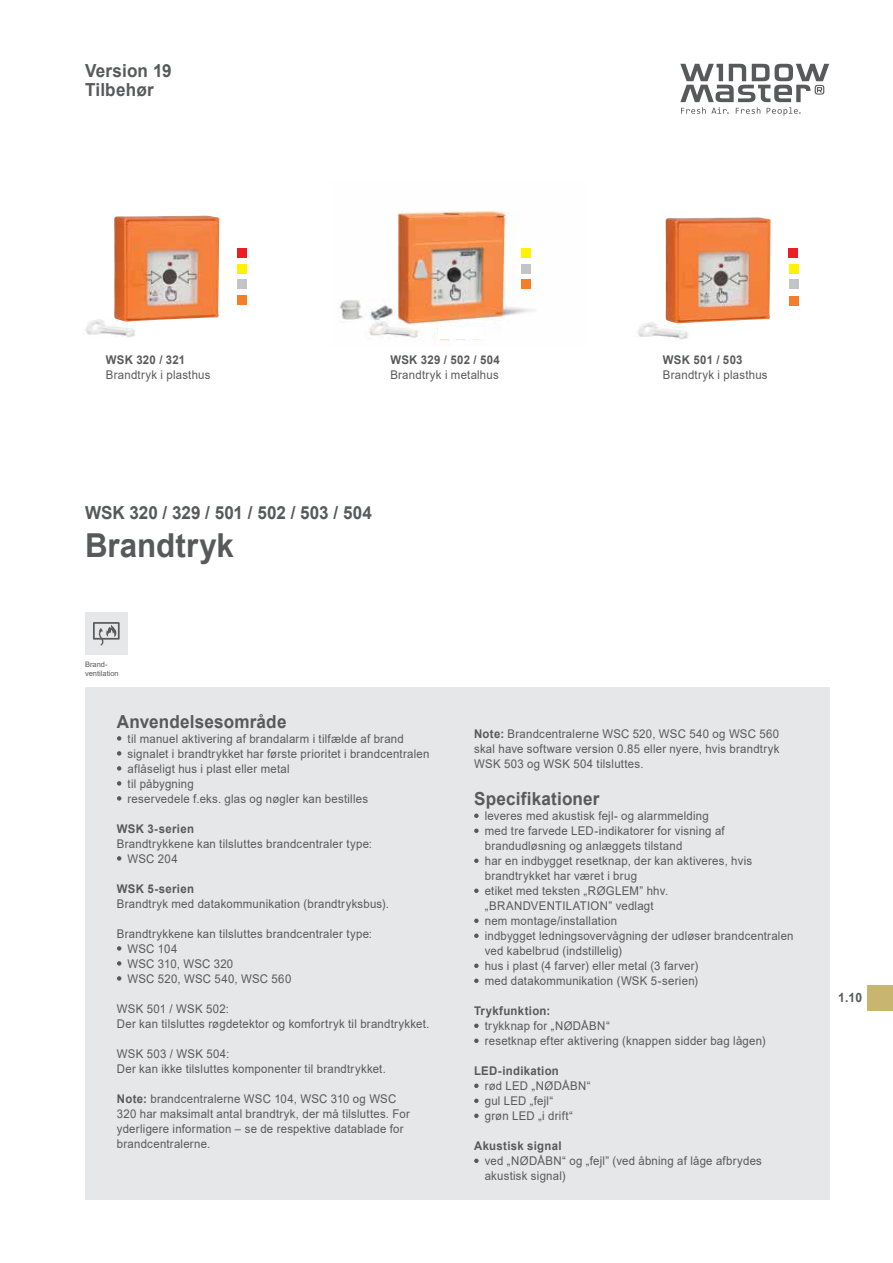
<style>
.page{position:relative;width:893px;height:1263px;background:#fff}
.page>*{position:absolute;margin:0;border:0;box-sizing:border-box;transform-origin:0 0}
.t1{font:700 33px "Arial";color:#58595b;scale:.95 1}
.t2{font:700 18px/18.8px "Arial";letter-spacing:.01em;color:#58595b;scale:.95 1}
.t3{font:700 12.75px "Arial";color:#58595b;scale:.95 1}
.t4{font:12px/15px "Arial";letter-spacing:.02em;color:#58595b;scale:.95 1}
.t5{font:700 12px "Arial";letter-spacing:.025em;color:#58595b;scale:.95 1}
.t6{font:7.5px/9px "Arial";color:#58595b}
.s1{font-weight:700}
</style>
<div class="page">
<svg style="left:680px;top:64px;width:149px;height:52px"></svg>
<div style="left:85px;top:687px;width:744px;height:512px;background:#e6e7e8"></div>
<div style="left:867px;top:985px;width:26px;height:25px;background:#c7b570"></div>
<svg style="left:117px;top:736px;width:4px;height:5px"></svg>
<svg style="left:117px;top:751px;width:4px;height:5px"></svg>
<svg style="left:117px;top:766px;width:4px;height:5px"></svg>
<svg style="left:117px;top:781px;width:4px;height:5px"></svg>
<svg style="left:117px;top:796px;width:4px;height:5px"></svg>
<svg style="left:117px;top:856px;width:4px;height:5px"></svg>
<svg style="left:117px;top:946px;width:4px;height:5px"></svg>
<svg style="left:117px;top:961px;width:4px;height:5px"></svg>
<svg style="left:117px;top:976px;width:4px;height:5px"></svg>
<svg style="left:474px;top:813px;width:5px;height:5px"></svg>
<svg style="left:474px;top:828px;width:5px;height:5px"></svg>
<svg style="left:474px;top:858px;width:5px;height:5px"></svg>
<svg style="left:474px;top:888px;width:5px;height:5px"></svg>
<svg style="left:474px;top:918px;width:5px;height:5px"></svg>
<svg style="left:474px;top:933px;width:5px;height:5px"></svg>
<svg style="left:474px;top:963px;width:5px;height:5px"></svg>
<svg style="left:474px;top:978px;width:5px;height:5px"></svg>
<svg style="left:474px;top:1023px;width:5px;height:5px"></svg>
<svg style="left:474px;top:1038px;width:5px;height:5px"></svg>
<svg style="left:474px;top:1083px;width:5px;height:5px"></svg>
<svg style="left:474px;top:1098px;width:5px;height:5px"></svg>
<svg style="left:474px;top:1113px;width:5px;height:5px"></svg>
<svg style="left:474px;top:1158px;width:5px;height:5px"></svg>
<div style="left:85px;top:612px;width:43px;height:43px;background:#e6e7e8"></div>
<svg style="left:93px;top:622px;width:27px;height:23px"></svg>
<img style="left:85px;top:319px;width:50px;height:19px">
<div style="left:119px;top:318px;width:19px;height:5px;background:#fff"></div>
<img style="left:637px;top:322px;width:51px;height:18px">
<svg style="left:672px;top:323px;width:16px;height:2px"></svg>
<img style="left:114px;top:216px;width:106px;height:106px">
<img style="left:339px;top:211px;width:197px;height:136px">
<div style="left:237px;top:248px;width:9px;height:10px;background:#ed1d24"></div>
<div style="left:788px;top:248px;width:10px;height:10px;background:#ed1d24"></div>
<div style="left:237px;top:264px;width:10px;height:9px;background:#fff200"></div>
<div style="left:789px;top:264px;width:9px;height:9px;background:#fff200"></div>
<div style="left:521px;top:248px;width:9px;height:10px;background:#fff200"></div>
<div style="left:237px;top:280px;width:10px;height:9px;background:#c2c4c6"></div>
<div style="left:789px;top:280px;width:9px;height:9px;background:#c2c4c6"></div>
<div style="left:521px;top:264px;width:9px;height:9px;background:#c2c4c6"></div>
<div style="left:237px;top:295px;width:10px;height:10px;background:#f57e2b"></div>
<div style="left:789px;top:296px;width:9px;height:9px;background:#f57e2b"></div>
<div style="left:521px;top:280px;width:9px;height:9px;background:#f57e2b"></div>
<img style="left:665px;top:217px;width:106px;height:106px">
<div style="left:438px;top:327px;width:45px;height:12px;background:#fff"></div>
<h2 class="t2" style="left:85px;top:61px;width:93px">Version 19<br>Tilbehør</h2>
<p class="t5" style="left:106px;top:351px;width:85px">WSK 320 / 321</p>
<p class="t4" style="left:106px;top:367px;width:112px">Brandtryk i plasthus</p>
<p class="t5" style="left:390px;top:351px;width:117px">WSK 329 / 502 / 504</p>
<p class="t4" style="left:390px;top:367px;width:116px">Brandtryk i metalhus</p>
<p class="t5" style="left:663px;top:351px;width:85px">WSK 501 / 503</p>
<p class="t4" style="left:663px;top:367px;width:112px">Brandtryk i plasthus</p>
<h2 class="t2" style="left:85px;top:504px;width:303px">WSK 320 / 329 / 501 / 502 / 503 / 504</h2>
<h1 class="t1" style="left:85px;top:522px;width:158px">Brandtryk</h1>
<p class="t6" style="left:85px;top:660px;width:35px">Brand&shy;ventilation</p>
<h2 class="t2" style="left:117px;top:712px;width:180px">Anvendelsesområde</h2>
<p class="t4" style="left:128px;top:731px;width:319px">til manuel aktivering af brandalarm i tilfælde af brand signalet i brandtrykket har første prioritet i brandcentralen aflåseligt hus i plast eller metal<br>til påbygning<br>reservedele f.eks. glas og nøgler kan bestilles</p>
<p class="t5" style="left:117px;top:820px;width:83px">WSK 3-serien</p>
<p class="t4" style="left:128px;top:836px;width:259px;text-indent:-11px">Brandtrykkene kan tilsluttes brandcentraler type:<br>WSC 204</p>
<p class="t5" style="left:117px;top:880px;width:83px">WSK 5-serien</p>
<p class="t4" style="left:117px;top:896px;width:288px">Brandtryk med datakommunikation (brandtryksbus).</p>
<p class="t4" style="left:128px;top:926px;width:259px;text-indent:-11px">Brandtrykkene kan tilsluttes brandcentraler type:<br>WSC 104<br>WSC 310, WSC 320<br>WSC 520, WSC 540, WSC 560</p>
<p class="t4" style="left:117px;top:1001px;width:330px">WSK 501 / WSK 502:<br>Der kan tilsluttes røgdetektor og komfortryk til brandtrykket.</p>
<p class="t4" style="left:117px;top:1046px;width:285px">WSK 503 / WSK 504:<br>Der kan ikke tilsluttes komponenter til brandtrykket.</p>
<p class="t4" style="left:117px;top:1091px;width:310px"><span class="s1">Note:</span> brandcentralerne WSC 104, WSC 310 og WSC 320 har maksimalt antal brandtryk, der må tilsluttes. For yderligere information – se de respektive datablade for brandcentralerne.</p>
<p class="t4" style="left:474px;top:726px;width:323px;text-align:justify"><span class="s1">Note:</span> Brandcentralerne WSC 520, WSC 540 og WSC 560 skal have software version 0.85 eller nyere, hvis brandtryk WSK 503 og WSK 504 tilsluttes.</p>
<h2 class="t2" style="left:474px;top:789px;width:134px">Specifikationer</h2>
<p class="t4" style="left:485px;top:808px;width:327px">leveres med akustisk fejl- og alarmmelding<br>med tre farvede LED-indikatorer for visning af brandudløsning og anlæggets tilstand<br>har en indbygget resetknap, der kan aktiveres, hvis brandtrykket har været i brug<br>etiket med teksten „RØGLEM” hhv. „BRANDVENTILATION” vedlagt<br>nem montage/installation<br>indbygget ledningsovervågning der udløser brandcentralen ved kabelbrud (indstillelig)<br>hus i plast (4 farver) eller metal (3 farver)<br>med datakommunikation (WSK 5-serien)</p>
<p class="t5" style="left:474px;top:1002px;width:82px">Trykfunktion:</p>
<p class="t4" style="left:485px;top:1018px;width:297px">trykknap for „NØDÅBN“<br>resetknap efter aktivering (knappen sidder bag lågen)</p>
<p class="t5" style="left:474px;top:1062px;width:91px">LED-indikation</p>
<p class="t4" style="left:485px;top:1078px;width:113px">rød LED „NØDÅBN“ gul LED „fejl“<br>grøn LED „i drift“</p>
<p class="t5" style="left:474px;top:1137px;width:94px">Akustisk signal</p>
<p class="t4" style="left:485px;top:1153px;width:293px">ved „NØDÅBN“ og „fejl” (ved åbning af låge afbrydes akustisk signal)</p>
<p class="t3" style="left:838px;top:989px;width:27px">1.10</p>
</div>
